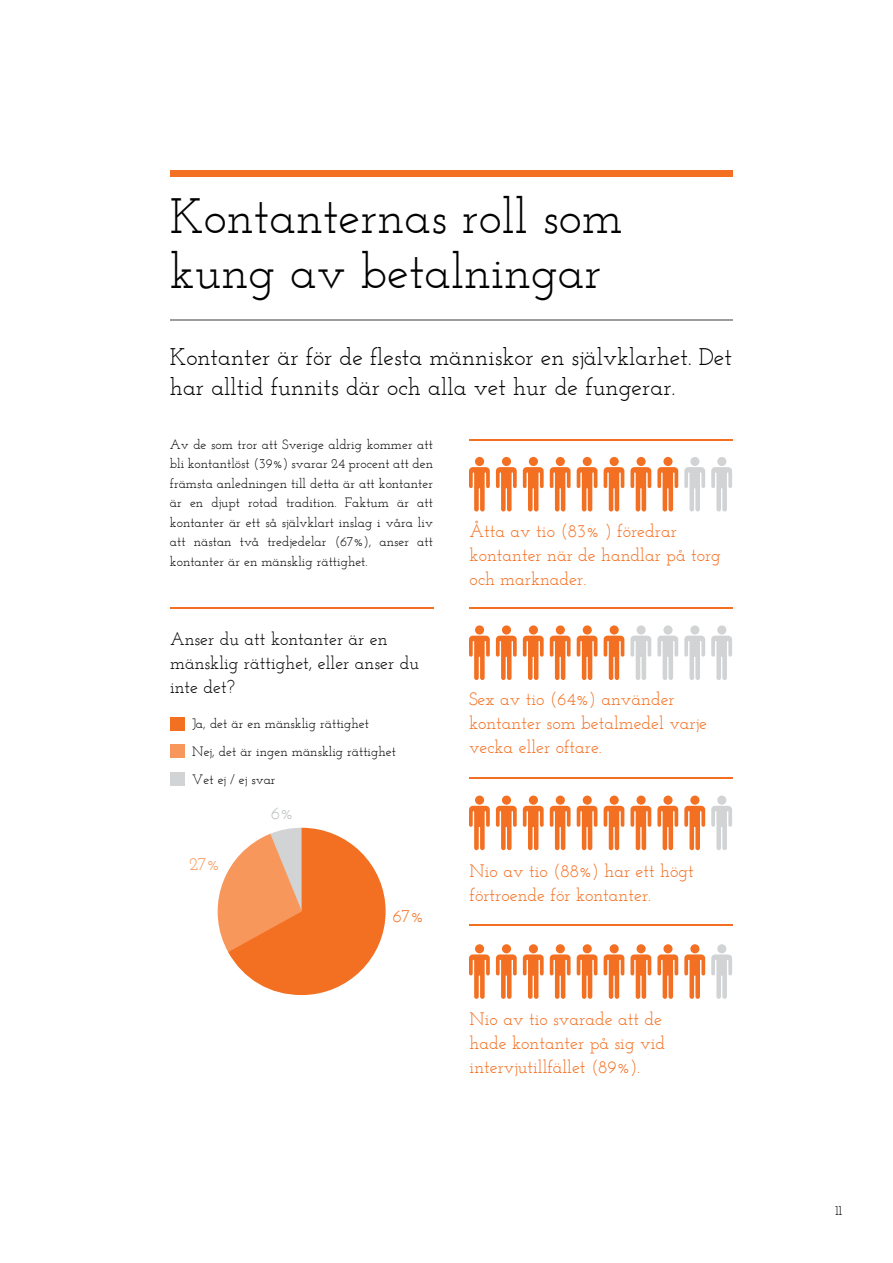
<style>
.page{position:relative;width:893px;height:1263px;background:#fff}
.page>*{position:absolute;margin:0;border:0;box-sizing:border-box;transform-origin:0 0}
.t1{font:49.5px/55.5px "Josefin Slab";color:#000}
.t2{font:24px/30px "Josefin Slab";color:#000}
.t3{font:18px/24px "Josefin Slab";color:#f36f21}
.t4{font:18px/24px "Josefin Slab";color:#000}
.t5{font:18px "Josefin Slab";color:#f7975b}
.t6{font:18px "Josefin Slab";color:#bcbec0}
.t7{font:13.5px/19.5px "Josefin Slab";color:#000;text-align:justify}
</style>
<div class="page">
<hr style="left:170px;top:607px;width:263px;height:2px;background:#f36f21">
<hr style="left:470px;top:607px;width:263px;height:2px;background:#f36f21">
<hr style="left:470px;top:777px;width:263px;height:2px;background:#f36f21">
<hr style="left:470px;top:924px;width:263px;height:2px;background:#f36f21">
<hr style="left:470px;top:439px;width:263px;height:1px;background:#f36f21">
<div style="left:170px;top:170px;width:562px;height:6px;background:#f36f21"></div>
<hr style="left:170px;top:319px;width:562px;height:2px;background:#9a9c9d">
<svg style="left:217px;top:828px;width:169px;height:167px"></svg>
<div style="left:170px;top:717px;width:14px;height:14px;background:#f36f21"></div>
<div style="left:170px;top:744px;width:14px;height:14px;background:#f7975b"></div>
<div style="left:170px;top:772px;width:14px;height:14px;background:#d1d3d4"></div>
<div style="left:475px;top:457px;width:9px;height:9px;background:#f36f21;border-radius:50%"></div>
<svg style="left:469px;top:467px;width:21px;height:44px"></svg>
<div style="left:610px;top:457px;width:9px;height:9px;background:#f36f21;border-radius:50%"></div>
<svg style="left:604px;top:467px;width:20px;height:44px"></svg>
<div style="left:529px;top:457px;width:9px;height:9px;background:#f36f21;border-radius:50%"></div>
<svg style="left:523px;top:467px;width:21px;height:44px"></svg>
<div style="left:663px;top:457px;width:10px;height:9px;background:#f36f21;border-radius:50%"></div>
<svg style="left:657px;top:467px;width:21px;height:44px"></svg>
<div style="left:502px;top:457px;width:9px;height:9px;background:#f36f21;border-radius:50%"></div>
<svg style="left:496px;top:467px;width:21px;height:44px"></svg>
<div style="left:636px;top:457px;width:10px;height:9px;background:#f36f21;border-radius:50%"></div>
<svg style="left:630px;top:467px;width:21px;height:44px"></svg>
<div style="left:556px;top:457px;width:9px;height:9px;background:#f36f21;border-radius:50%"></div>
<svg style="left:550px;top:467px;width:21px;height:44px"></svg>
<div style="left:690px;top:457px;width:9px;height:9px;background:#d1d3d4;border-radius:50%"></div>
<svg style="left:684px;top:467px;width:21px;height:44px"></svg>
<div style="left:583px;top:457px;width:9px;height:9px;background:#f36f21;border-radius:50%"></div>
<svg style="left:577px;top:467px;width:20px;height:44px"></svg>
<div style="left:717px;top:457px;width:9px;height:9px;background:#d1d3d4;border-radius:50%"></div>
<svg style="left:711px;top:467px;width:21px;height:44px"></svg>
<div style="left:475px;top:625px;width:9px;height:9px;background:#f36f21;border-radius:50%"></div>
<svg style="left:469px;top:636px;width:21px;height:44px"></svg>
<div style="left:610px;top:625px;width:9px;height:9px;background:#f36f21;border-radius:50%"></div>
<svg style="left:604px;top:636px;width:20px;height:44px"></svg>
<div style="left:529px;top:625px;width:9px;height:9px;background:#f36f21;border-radius:50%"></div>
<svg style="left:523px;top:636px;width:21px;height:44px"></svg>
<div style="left:663px;top:625px;width:10px;height:9px;background:#d1d3d4;border-radius:50%"></div>
<svg style="left:657px;top:636px;width:21px;height:44px"></svg>
<div style="left:502px;top:625px;width:9px;height:9px;background:#f36f21;border-radius:50%"></div>
<svg style="left:496px;top:636px;width:21px;height:44px"></svg>
<div style="left:636px;top:625px;width:10px;height:9px;background:#d1d3d4;border-radius:50%"></div>
<svg style="left:630px;top:636px;width:21px;height:44px"></svg>
<div style="left:556px;top:625px;width:9px;height:9px;background:#f36f21;border-radius:50%"></div>
<svg style="left:550px;top:636px;width:21px;height:44px"></svg>
<div style="left:690px;top:625px;width:9px;height:9px;background:#d1d3d4;border-radius:50%"></div>
<svg style="left:684px;top:636px;width:21px;height:44px"></svg>
<div style="left:583px;top:625px;width:9px;height:9px;background:#f36f21;border-radius:50%"></div>
<svg style="left:577px;top:636px;width:20px;height:44px"></svg>
<div style="left:717px;top:625px;width:9px;height:9px;background:#d1d3d4;border-radius:50%"></div>
<svg style="left:711px;top:636px;width:21px;height:44px"></svg>
<div style="left:475px;top:795px;width:9px;height:10px;background:#f36f21;border-radius:50%"></div>
<svg style="left:469px;top:806px;width:21px;height:44px"></svg>
<div style="left:610px;top:795px;width:9px;height:10px;background:#f36f21;border-radius:50%"></div>
<svg style="left:604px;top:806px;width:20px;height:44px"></svg>
<div style="left:529px;top:795px;width:9px;height:10px;background:#f36f21;border-radius:50%"></div>
<svg style="left:523px;top:806px;width:21px;height:44px"></svg>
<svg style="left:663px;top:795px;width:10px;height:10px"></svg>
<svg style="left:657px;top:806px;width:21px;height:44px"></svg>
<div style="left:502px;top:795px;width:9px;height:10px;background:#f36f21;border-radius:50%"></div>
<svg style="left:496px;top:806px;width:21px;height:44px"></svg>
<svg style="left:636px;top:795px;width:10px;height:10px"></svg>
<svg style="left:630px;top:806px;width:21px;height:44px"></svg>
<div style="left:556px;top:795px;width:9px;height:10px;background:#f36f21;border-radius:50%"></div>
<svg style="left:550px;top:806px;width:21px;height:44px"></svg>
<div style="left:690px;top:795px;width:9px;height:10px;background:#f36f21;border-radius:50%"></div>
<svg style="left:684px;top:806px;width:21px;height:44px"></svg>
<div style="left:583px;top:795px;width:9px;height:10px;background:#f36f21;border-radius:50%"></div>
<svg style="left:577px;top:806px;width:20px;height:44px"></svg>
<div style="left:717px;top:795px;width:9px;height:10px;background:#d1d3d4;border-radius:50%"></div>
<svg style="left:711px;top:806px;width:21px;height:44px"></svg>
<div style="left:475px;top:944px;width:9px;height:9px;background:#f36f21;border-radius:50%"></div>
<svg style="left:469px;top:954px;width:21px;height:45px"></svg>
<div style="left:610px;top:944px;width:9px;height:9px;background:#f36f21;border-radius:50%"></div>
<svg style="left:604px;top:954px;width:20px;height:45px"></svg>
<div style="left:529px;top:944px;width:9px;height:9px;background:#f36f21;border-radius:50%"></div>
<svg style="left:523px;top:954px;width:21px;height:45px"></svg>
<div style="left:663px;top:944px;width:10px;height:9px;background:#f36f21;border-radius:50%"></div>
<svg style="left:657px;top:954px;width:21px;height:45px"></svg>
<div style="left:502px;top:944px;width:9px;height:9px;background:#f36f21;border-radius:50%"></div>
<svg style="left:496px;top:954px;width:21px;height:45px"></svg>
<div style="left:636px;top:944px;width:10px;height:9px;background:#f36f21;border-radius:50%"></div>
<svg style="left:630px;top:954px;width:21px;height:45px"></svg>
<div style="left:556px;top:944px;width:9px;height:9px;background:#f36f21;border-radius:50%"></div>
<svg style="left:550px;top:954px;width:21px;height:45px"></svg>
<div style="left:690px;top:944px;width:9px;height:9px;background:#f36f21;border-radius:50%"></div>
<svg style="left:684px;top:954px;width:21px;height:45px"></svg>
<div style="left:583px;top:944px;width:9px;height:9px;background:#f36f21;border-radius:50%"></div>
<svg style="left:577px;top:954px;width:20px;height:45px"></svg>
<div style="left:717px;top:944px;width:9px;height:9px;background:#d1d3d4;border-radius:50%"></div>
<svg style="left:711px;top:954px;width:21px;height:45px"></svg>
<h1 class="t1" style="left:170px;top:188px;width:454px">Kontanternas roll som kung av betalningar</h1>
<h2 class="t2" style="left:170px;top:341px;width:564px">Kontanter är för de flesta människor en självklarhet. Det har alltid funnits där och alla vet hur de fungerar.</h2>
<p class="t7" style="left:170px;top:434px;width:265px">Av de som tror att Sverige aldrig kommer att bli kontantlöst (39%) svarar 24 procent att den främsta anledningen till detta är att kontanter är en djupt rotad tradition. Faktum är att kontanter är ett så självklart inslag i våra liv att nästan två tredjedelar (67%), anser att kontanter är en mänsklig rättighet.</p>
<h3 class="t3" style="left:470px;top:518px;width:253px">Åtta av tio (83% ) föredrar kontanter när de handlar på torg och marknader.</h3>
<h3 class="t4" style="left:170px;top:627px;width:250px">Anser du att kontanter är en mänsklig rättighet, eller anser du inte det?</h3>
<p class="t7" style="left:192px;top:710px;width:205px;line-height:27.9px;text-align:left">Ja, det är en mänsklig rättighet<br>Nej, det är ingen mänsklig rättighet<br>Vet ej / ej svar</p>
<h3 class="t5" style="left:189px;top:853px;width:32px">27%</h3>
<h3 class="t6" style="left:271px;top:803px;width:24px">6%</h3>
<h3 class="t3" style="left:393px;top:904px;width:32px">67%</h3>
<h3 class="t3" style="left:469px;top:687px;width:240px">Sex av tio (64%) använder kontanter som betalmedel varje vecka eller oftare.</h3>
<h3 class="t3" style="left:470px;top:859px;width:226px">Nio av tio (88%) har ett högt förtroende för kontanter.</h3>
<h3 class="t3" style="left:470px;top:1007px;width:197px">Nio av tio svarade att de hade kontanter på sig vid intervjutillfället (89%).</h3>
<p class="t7" style="left:835px;top:1201px;width:9px">11</p>
</div>
